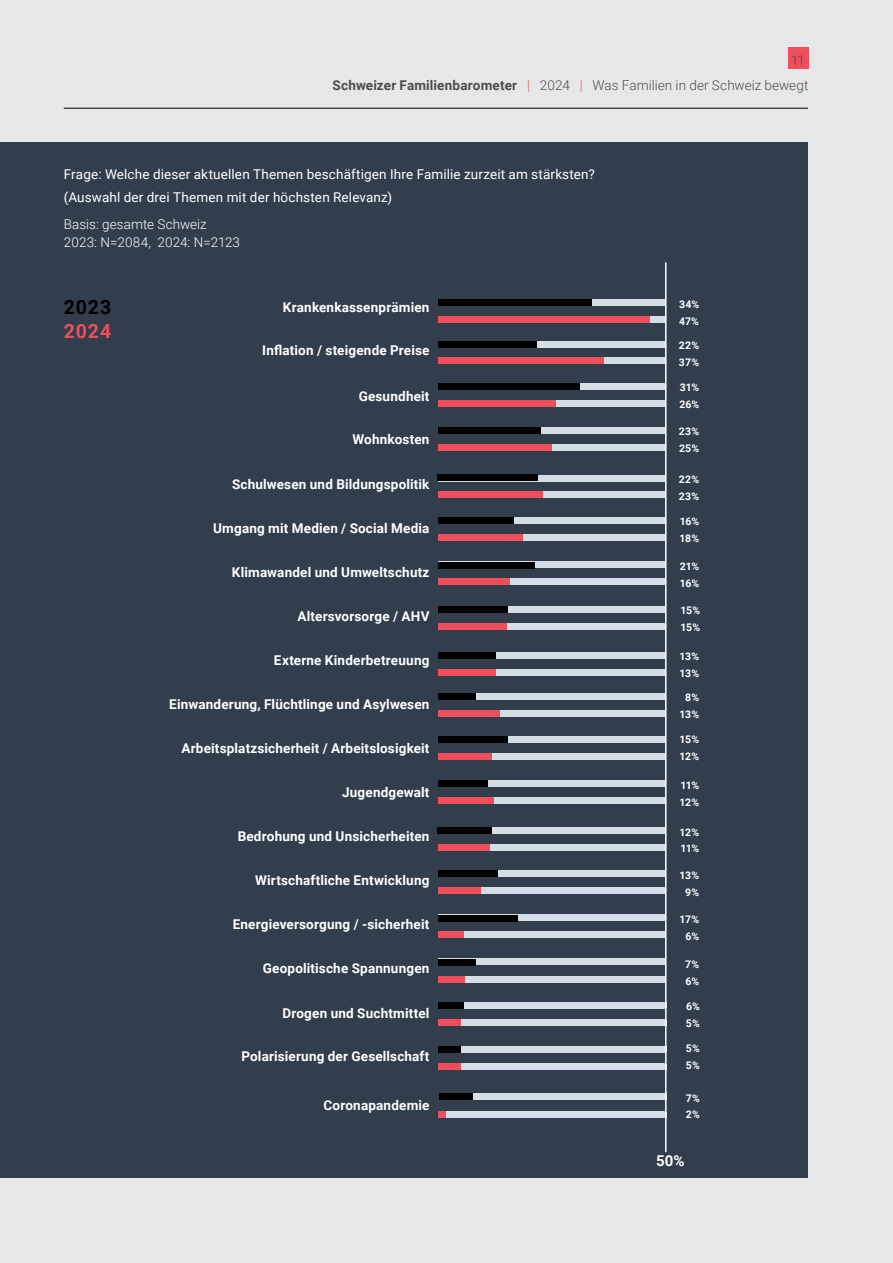
<style>
.page{position:relative;width:893px;height:1263px;background:#e6e7e8}
.page>*{position:absolute;margin:0;border:0;box-sizing:border-box;transform-origin:0 0}
.t1{font:700 19.5px "Roboto";color:#f04e5b}
.t2{font:700 19.5px "Roboto";color:#000}
.t3{font:700 15px "Roboto";color:#fff}
.t4{font:700 13.5px "Roboto";letter-spacing:.015em;color:#fff}
.t5{font:13.5px/22.5px "Roboto";letter-spacing:.01em;color:#fff}
.t6{font:300 13.5px/24.8px "Roboto";letter-spacing:.005em;color:#4d4d4f;text-align:right}
.t7{font:300 13.5px/18px "Roboto";letter-spacing:.005em;color:#fff}
.t8{font:700 10.5px/16.6px "Roboto";letter-spacing:-.03em;color:#fff}
.s1{font-weight:700}
.s2{color:#f04e5b}
</style>
<div class="page">
<div style="left:0;top:142px;width:808px;height:1036px;background:#333e4d"></div>
<hr style="left:0;top:325px;width:1px;height:373px;background:#f1f1f2">
<div style="left:788px;top:48px;width:20px;height:21px;background:#f04e5b"></div>
<hr style="left:64px;top:108px;width:744px;height:1px;background:#000">
<div style="left:438px;top:844px;width:228px;height:6px;background:#d5dee5"></div>
<div style="left:438px;top:931px;width:228px;height:6px;background:#d5dee5"></div>
<div style="left:438px;top:887px;width:228px;height:6px;background:#d5dee5"></div>
<div style="left:438px;top:976px;width:228px;height:6px;background:#d5dee5"></div>
<div style="left:438px;top:669px;width:228px;height:6px;background:#d5dee5"></div>
<div style="left:438px;top:669px;width:57px;height:6px;background:#f04e5b"></div>
<div style="left:438px;top:753px;width:228px;height:6px;background:#d5dee5"></div>
<div style="left:438px;top:753px;width:54px;height:6px;background:#f04e5b"></div>
<div style="left:438px;top:710px;width:228px;height:6px;background:#d5dee5"></div>
<div style="left:438px;top:710px;width:62px;height:6px;background:#f04e5b"></div>
<div style="left:438px;top:797px;width:228px;height:6px;background:#d5dee5"></div>
<div style="left:438px;top:828px;width:228px;height:6px;background:#d5dee5"></div>
<div style="left:438px;top:915px;width:228px;height:6px;background:#d5dee5"></div>
<div style="left:438px;top:870px;width:228px;height:7px;background:#d5dee5"></div>
<div style="left:438px;top:959px;width:228px;height:6px;background:#d5dee5"></div>
<div style="left:438px;top:653px;width:228px;height:6px;background:#d5dee5"></div>
<div style="left:438px;top:653px;width:57px;height:6px;background:#000"></div>
<div style="left:438px;top:737px;width:228px;height:6px;background:#d5dee5"></div>
<div style="left:438px;top:737px;width:69px;height:6px;background:#000"></div>
<div style="left:438px;top:694px;width:228px;height:6px;background:#d5dee5"></div>
<div style="left:438px;top:694px;width:37px;height:6px;background:#000"></div>
<div style="left:438px;top:781px;width:228px;height:6px;background:#d5dee5"></div>
<div style="left:439px;top:1020px;width:227px;height:6px;background:#d5dee5"></div>
<div style="left:439px;top:1002px;width:227px;height:6px;background:#d5dee5"></div>
<div style="left:439px;top:1063px;width:227px;height:6px;background:#d5dee5"></div>
<div style="left:439px;top:1046px;width:227px;height:6px;background:#d5dee5"></div>
<div style="left:439px;top:1111px;width:227px;height:6px;background:#d5dee5"></div>
<div style="left:439px;top:1111px;width:7px;height:6px;background:#f04e5b"></div>
<div style="left:439px;top:1094px;width:227px;height:6px;background:#d5dee5"></div>
<div style="left:439px;top:1094px;width:33px;height:6px;background:#000"></div>
<div style="left:438px;top:797px;width:55px;height:7px;background:#f04e5b"></div>
<div style="left:438px;top:781px;width:49px;height:6px;background:#000"></div>
<div style="left:438px;top:844px;width:52px;height:6px;background:#f04e5b"></div>
<div style="left:438px;top:827px;width:54px;height:7px;background:#000"></div>
<div style="left:438px;top:1063px;width:23px;height:6px;background:#f04e5b"></div>
<div style="left:438px;top:1046px;width:23px;height:6px;background:#000"></div>
<div style="left:438px;top:887px;width:42px;height:6px;background:#f04e5b"></div>
<div style="left:438px;top:870px;width:59px;height:7px;background:#000"></div>
<div style="left:438px;top:931px;width:25px;height:7px;background:#f04e5b"></div>
<div style="left:438px;top:915px;width:80px;height:6px;background:#000"></div>
<div style="left:438px;top:976px;width:26px;height:6px;background:#f04e5b"></div>
<div style="left:438px;top:959px;width:37px;height:6px;background:#000"></div>
<div style="left:438px;top:1019px;width:23px;height:7px;background:#f04e5b"></div>
<div style="left:438px;top:1002px;width:25px;height:6px;background:#000"></div>
<div style="left:438px;top:492px;width:228px;height:6px;background:#d5dee5"></div>
<div style="left:438px;top:578px;width:228px;height:6px;background:#d5dee5"></div>
<div style="left:438px;top:534px;width:228px;height:6px;background:#d5dee5"></div>
<div style="left:438px;top:623px;width:228px;height:6px;background:#d5dee5"></div>
<div style="left:438px;top:316px;width:228px;height:6px;background:#d5dee5"></div>
<div style="left:438px;top:316px;width:212px;height:6px;background:#f04e5b"></div>
<div style="left:438px;top:400px;width:228px;height:6px;background:#d5dee5"></div>
<div style="left:438px;top:400px;width:117px;height:6px;background:#f04e5b"></div>
<div style="left:438px;top:358px;width:228px;height:6px;background:#d5dee5"></div>
<div style="left:438px;top:358px;width:166px;height:6px;background:#f04e5b"></div>
<div style="left:438px;top:444px;width:228px;height:6px;background:#d5dee5"></div>
<div style="left:438px;top:475px;width:228px;height:6px;background:#d5dee5"></div>
<div style="left:438px;top:562px;width:228px;height:6px;background:#d5dee5"></div>
<div style="left:438px;top:518px;width:228px;height:6px;background:#d5dee5"></div>
<div style="left:438px;top:606px;width:228px;height:6px;background:#d5dee5"></div>
<div style="left:438px;top:300px;width:228px;height:6px;background:#d5dee5"></div>
<div style="left:438px;top:300px;width:154px;height:6px;background:#000"></div>
<div style="left:438px;top:384px;width:228px;height:6px;background:#d5dee5"></div>
<div style="left:438px;top:384px;width:141px;height:6px;background:#000"></div>
<div style="left:438px;top:341px;width:228px;height:6px;background:#d5dee5"></div>
<div style="left:438px;top:341px;width:98px;height:6px;background:#000"></div>
<div style="left:438px;top:428px;width:228px;height:6px;background:#d5dee5"></div>
<div style="left:438px;top:444px;width:114px;height:7px;background:#f04e5b"></div>
<div style="left:438px;top:428px;width:103px;height:6px;background:#000"></div>
<div style="left:438px;top:491px;width:105px;height:7px;background:#f04e5b"></div>
<div style="left:438px;top:475px;width:100px;height:6px;background:#000"></div>
<div style="left:438px;top:534px;width:85px;height:6px;background:#f04e5b"></div>
<div style="left:438px;top:518px;width:75px;height:6px;background:#000"></div>
<div style="left:438px;top:578px;width:72px;height:7px;background:#f04e5b"></div>
<div style="left:438px;top:562px;width:97px;height:6px;background:#000"></div>
<div style="left:438px;top:623px;width:69px;height:6px;background:#f04e5b"></div>
<div style="left:438px;top:606px;width:70px;height:6px;background:#000"></div>
<hr style="left:665px;top:262px;width:1px;height:890px;background:#fff">
<p class="t6" style="left:333px;top:48px;width:477px">11<br><span class="s1">Schweizer Familienbarometer</span> <span class="s2">|</span> 2024 <span class="s2">|</span> Was Familien in der Schweiz bewegt</p>
<p class="t5" style="left:64px;top:163px;width:532px">Frage: Welche dieser aktuellen Themen beschäftigen Ihre Familie zurzeit am stärksten? (Auswahl der drei Themen mit der höchsten Relevanz)</p>
<p class="t7" style="left:64px;top:214px;width:178px">Basis: gesamte Schweiz<br>2023: N=2084, 2024: N=2123</p>
<h1 class="t2" style="left:64px;top:294px;width:49px">2023</h1>
<p class="t4" style="left:283px;top:298px;width:148px">Krankenkassenprämien</p>
<p class="t4" style="left:262px;top:340px;width:169px">Inflation / steigende Preise</p>
<p class="t4" style="left:359px;top:386px;width:72px">Gesundheit</p>
<p class="t4" style="left:353px;top:430px;width:78px">Wohnkosten</p>
<p class="t4" style="left:232px;top:474px;width:199px">Schulwesen und Bildungspolitik</p>
<p class="t4" style="left:213px;top:518px;width:218px">Umgang mit Medien / Social Media</p>
<p class="t4" style="left:232px;top:563px;width:199px">Klimawandel und Umweltschutz</p>
<p class="t4" style="left:297px;top:607px;width:134px">Altersvorsorge / AHV</p>
<p class="t4" style="left:274px;top:650px;width:157px">Externe Kinderbetreuung</p>
<p class="t4" style="left:169px;top:694px;width:262px">Einwanderung, Flüchtlinge und Asylwesen</p>
<p class="t4" style="left:181px;top:738px;width:250px">Arbeitsplatzsicherheit / Arbeitslosigkeit</p>
<p class="t4" style="left:342px;top:783px;width:89px">Jugendgewalt</p>
<p class="t4" style="left:238px;top:827px;width:193px">Bedrohung und Unsicherheiten</p>
<p class="t4" style="left:255px;top:871px;width:176px">Wirtschaftliche Entwicklung</p>
<p class="t4" style="left:233px;top:915px;width:198px">Energieversorgung / -sicherheit</p>
<p class="t4" style="left:263px;top:959px;width:168px">Geopolitische Spannungen</p>
<p class="t4" style="left:282px;top:1003px;width:149px">Drogen und Suchtmittel</p>
<p class="t4" style="left:241px;top:1046px;width:189px">Polarisierung der Gesellschaft</p>
<p class="t4" style="left:323px;top:1096px;width:108px">Coronapandemie</p>
<h1 class="t1" style="left:64px;top:317px;width:49px">2024</h1>
<p class="t8" style="left:679px;top:295px;width:21px">34%<br>47%</p>
<p class="t8" style="left:679px;top:336px;width:22px">22%<br>37%</p>
<p class="t8" style="left:679px;top:379px;width:21px">31%<br>26%</p>
<p class="t8" style="left:679px;top:422px;width:22px">23%<br>25%</p>
<p class="t8" style="left:679px;top:471px;width:22px">22%<br>23%</p>
<p class="t8" style="left:679px;top:513px;width:21px">16%<br>18%</p>
<p class="t8" style="left:680px;top:557px;width:21px">21%<br>16%</p>
<p class="t8" style="left:681px;top:602px;width:21px">15%<br>15%</p>
<p class="t8" style="left:679px;top:648px;width:21px">13%<br>13%</p>
<p class="t8" style="left:679px;top:688px;width:21px;text-align:center">8%<br>13%</p>
<p class="t8" style="left:680px;top:731px;width:21px">15%<br>12%</p>
<p class="t8" style="left:680px;top:777px;width:21px">11%<br>12%</p>
<p class="t8" style="left:680px;top:823px;width:21px">12%<br>11%</p>
<p class="t8" style="left:680px;top:866px;width:21px;text-align:center">13%<br>9%</p>
<p class="t8" style="left:680px;top:911px;width:21px;text-align:center">17%<br>6%</p>
<p class="t8" style="left:685px;top:956px;width:15px">7%<br>6%</p>
<p class="t8" style="left:686px;top:998px;width:15px">6%<br>5%</p>
<p class="t8" style="left:686px;top:1040px;width:15px">5%<br>5%</p>
<p class="t8" style="left:686px;top:1089px;width:15px">7%<br>2%</p>
<p class="t3" style="left:656px;top:1150px;width:30px">50%</p>
</div>
